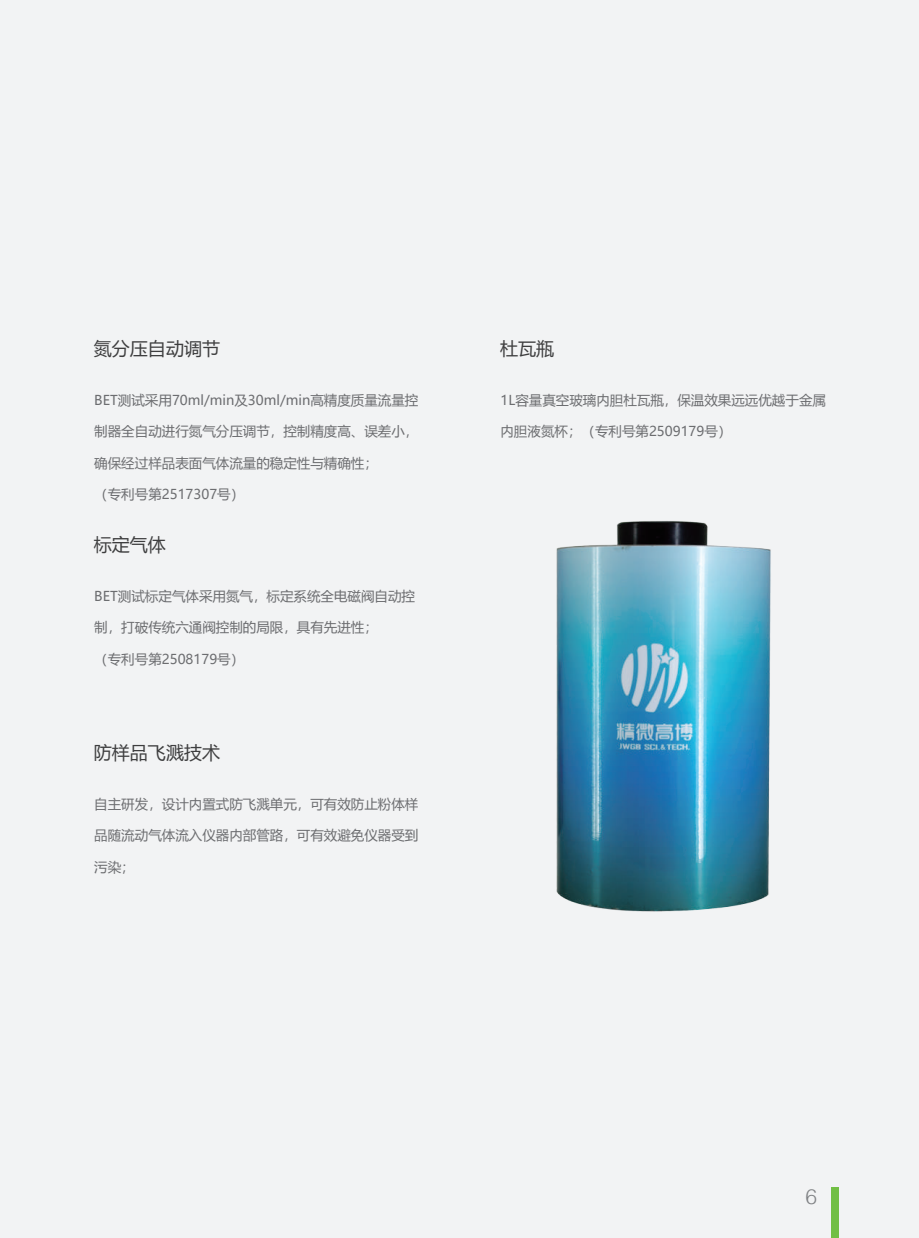
<style>
.page{position:relative;width:919px;height:1238px;background:#fff}
.page>*{position:absolute;margin:0;border:0;box-sizing:border-box;transform-origin:0 0}
.t1{font:300 21px "Helvetica LT";color:#808285}
.t2{font:18px "Microsoft Ya Hei";color:#3e3e3f}
.t3{font:13.5px "Microsoft Ya Hei";color:#6c6d70}
</style>
<div class="page">
<div style="left:0;top:0;width:918px;height:1237px;background:#f2f3f4"></div>
<div style="left:831px;top:1187px;width:7px;height:50px;background:#71bf44"></div>
<img style="left:556px;top:521px;width:215px;height:391px">
<p class="t2" style="left:94px;top:336px;width:127px">氮分压自动调节</p>
<p class="t3" style="left:94px;top:390px;width:325px">BET测试采用70ml/min及30ml/min高精度质量流量控</p>
<p class="t3" style="left:94px;top:422px;width:325px">制器全自动进行氮气分压调节，控制精度高、误差小，</p>
<p class="t3" style="left:94px;top:453px;width:285px">确保经过样品表面气体流量的稳定性与精确性；</p>
<p class="t3" style="left:94px;top:485px;width:151px">（专利号第2517307号）</p>
<p class="t2" style="left:94px;top:532px;width:73px">标定气体</p>
<p class="t3" style="left:94px;top:586px;width:322px">BET测试标定气体采用氮气，标定系统全电磁阀自动控</p>
<p class="t3" style="left:94px;top:618px;width:285px">制，打破传统六通阀控制的局限，具有先进性；</p>
<p class="t3" style="left:94px;top:649px;width:151px">（专利号第2508179号）</p>
<p class="t2" style="left:94px;top:740px;width:127px">防样品飞溅技术</p>
<p class="t3" style="left:94px;top:794px;width:325px">自主研发，设计内置式防飞溅单元，可有效防止粉体样</p>
<p class="t3" style="left:94px;top:826px;width:325px">品随流动气体流入仪器内部管路，可有效避免仪器受到</p>
<p class="t3" style="left:94px;top:857px;width:42px">污染；</p>
<p class="t2" style="left:500px;top:336px;width:55px">杜瓦瓶</p>
<p class="t3" style="left:500px;top:390px;width:327px">1L容量真空玻璃内胆杜瓦瓶，保温效果远远优越于金属</p>
<p class="t3" style="left:500px;top:422px;width:232px">内胆液氮杯；（专利号第2509179号）</p>
<p class="t1" style="left:805px;top:1183px;width:13px">6</p>
</div>
